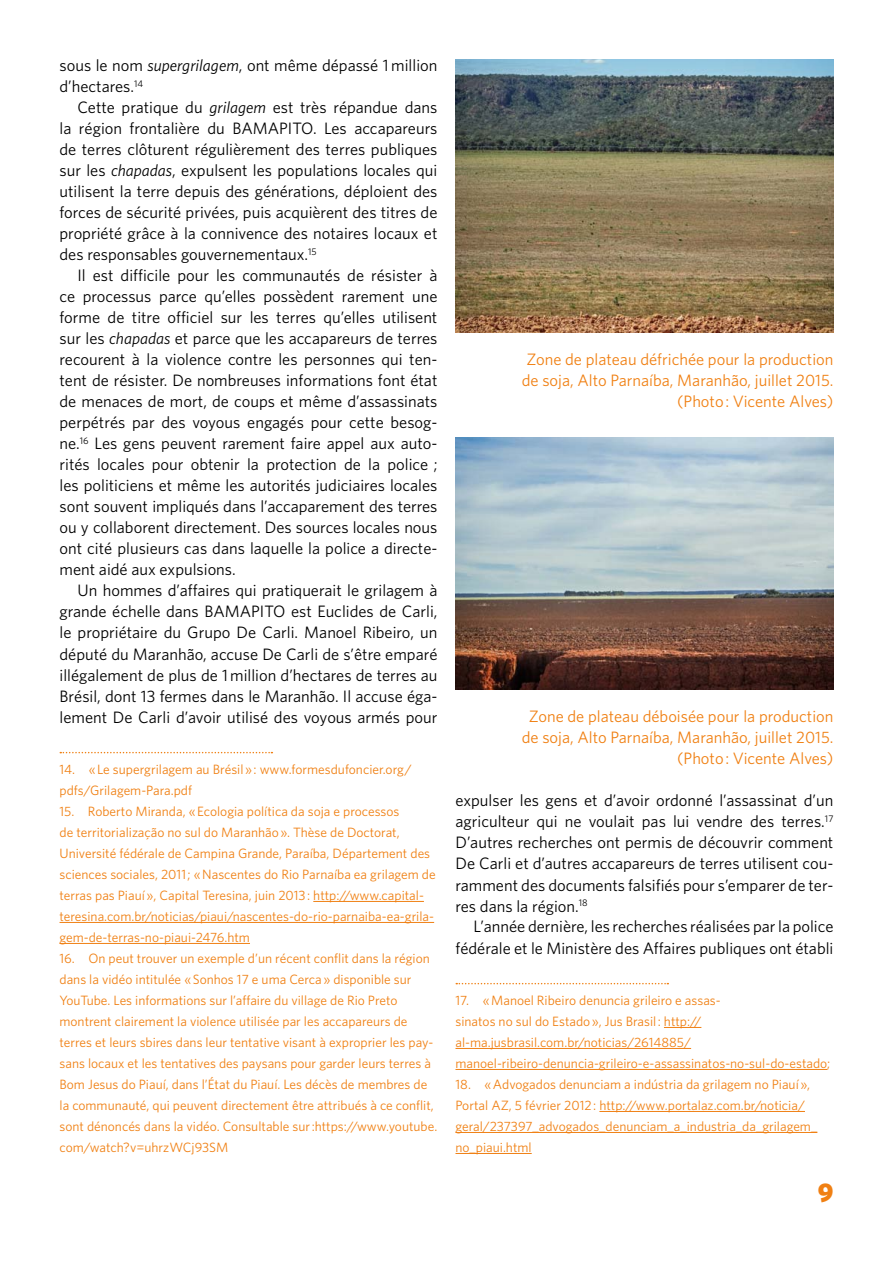
<style>
.page{position:relative;width:893px;height:1263px;background:#fff}
.page>*{position:absolute;margin:0;border:0;box-sizing:border-box;transform-origin:0 0}
.t1{font:900 27px "Whitney";color:#f08013}
.t2{font:16.5px/21px "Whitney";color:#000;text-align:justify}
.t3{font:16.5px/21px "Whitney";color:#f08013;text-align:right}
.t4{font:13.5px/21px "Whitney";color:#f08013}
.s1{font-style:italic}
</style>
<div class="page">
<svg style="left:60px;top:752px;width:212px;height:1px"></svg>
<hr style="left:313px;top:901px;width:111px;height:1px;background:#f08013">
<hr style="left:60px;top:922px;width:374px;height:1px;background:#f08013">
<hr style="left:60px;top:943px;width:190px;height:1px;background:#f08013">
<svg style="left:456px;top:983px;width:212px;height:1px"></svg>
<hr style="left:664px;top:1027px;width:37px;height:1px;background:#f08013">
<hr style="left:455px;top:1048px;width:236px;height:1px;background:#f08013">
<hr style="left:455px;top:1069px;width:372px;height:1px;background:#f08013">
<hr style="left:599px;top:1111px;width:206px;height:1px;background:#f08013">
<hr style="left:455px;top:1132px;width:362px;height:1px;background:#f08013">
<hr style="left:455px;top:1153px;width:77px;height:1px;background:#f08013">
<img style="left:455px;top:60px;width:378px;height:273px">
<img style="left:455px;top:438px;width:378px;height:252px">
<p class="t2" style="left:60px;top:55px;width:379px">sous le nom <span class="s1">supergrilagem</span>, ont même dépassé 1 million d’hectares.<sup>14</sup></p>
<p class="t2" style="left:60px;top:97px;width:379px;text-indent:18px">Cette pratique du <span class="s1">grilagem</span> est très répandue dans la région frontalière du BAMAPITO. Les accapareurs de terres clôturent régulièrement des terres publiques sur les <span class="s1">chapadas</span>, expulsent les populations locales qui utilisent la terre depuis des générations, déploient des forces de sécurité privées, puis acquièrent des titres de propriété grâce à la connivence des notaires locaux et des responsables gouvernementaux.<sup>15</sup></p>
<p class="t2" style="left:60px;top:265px;width:379px;text-indent:18px">Il est difficile pour les communautés de résister à ce processus parce qu’elles possèdent rarement une forme de titre officiel sur les terres qu’elles utilisent sur les <span class="s1">chapadas</span> et parce que les accapareurs de terres recourent à la violence contre les personnes qui ten&shy;tent de résister. De nombreuses informations font état de menaces de mort, de coups et même d’assassinats perpétrés par des voyous engagés pour cette besog&shy;ne.<sup>16</sup> Les gens peuvent rarement faire appel aux auto&shy;rités locales pour obtenir la protection de la police ; les politiciens et même les autorités judiciaires locales sont souvent impliqués dans l’accaparement des terres ou y collaborent directement. Des sources locales nous ont cité plusieurs cas dans laquelle la police a directe&shy;ment aidé aux expulsions.</p>
<p class="t2" style="left:60px;top:580px;width:379px;text-indent:18px">Un hommes d’affaires qui pratiquerait le grilagem à grande échelle dans BAMAPITO est Euclides de Carli, le propriétaire du Grupo De Carli. Manoel Ribeiro, un député du Maranhão, accuse De Carli de s’être emparé illégalement de plus de 1 million d’hectares de terres au Brésil, dont 13 fermes dans le Maranhão. Il accuse éga&shy;lement De Carli d’avoir utilisé des voyous armés pour</p>
<p class="t4" style="left:60px;top:758px;width:354px">14. « Le supergrilagem au Brésil » : www.formesdufoncier.org/ pdfs/Grilagem-Para.pdf</p>
<p class="t4" style="left:60px;top:800px;width:378px">15. Roberto Miranda, « Ecologia política da soja e processos<br>de territorialização no sul do Maranhão ». Thèse de Doctorat, Université fédérale de Campina Grande, Paraíba, Département des sciences sociales, 2011 ; « Nascentes do Rio Parnaíba ea grilagem de terras pas Piauí », Capital Teresina, juin 2013 : http://www.capital&shy;teresina.com.br/noticias/piaui/nascentes-do-rio-parnaiba-ea-grila&shy;gem-de-terras-no-piaui-2476.htm</p>
<p class="t4" style="left:60px;top:947px;width:379px">16. On peut trouver un exemple d’un récent conflit dans la région dans la vidéo intitulée « Sonhos 17 e uma Cerca » disponible sur YouTube. Les informations sur l’affaire du village de Rio Preto montrent clairement la violence utilisée par les accapareurs de terres et leurs sbires dans leur tentative visant à exproprier les pay&shy;sans locaux et les tentatives des paysans pour garder leurs terres à Bom Jesus do Piauí, dans l’État du Piauí. Les décès de membres de la communauté, qui peuvent directement être attribués à ce conflit, sont dénoncés dans la vidéo. Consultable sur :https://www.youtube. com/watch?v=uhrzWCj93SM</p>
<p class="t3" style="left:522px;top:349px;width:313px">Zone de plateau défrichée pour la production de soja, Alto Parnaíba, Maranhão, juillet 2015. (Photo : Vicente Alves)</p>
<p class="t3" style="left:522px;top:706px;width:313px">Zone de plateau déboisée pour la production de soja, Alto Parnaíba, Maranhão, juillet 2015. (Photo : Vicente Alves)</p>
<p class="t2" style="left:455px;top:790px;width:379px">expulser les gens et d’avoir ordonné l’assassinat d’un agriculteur qui ne voulait pas lui vendre des terres.<sup>17<br></sup>D’autres recherches ont permis de découvrir comment De Carli et d’autres accapareurs de terres utilisent cou&shy;ramment des documents falsifiés pour s’emparer de ter&shy;res dans la région.<sup>18</sup></p>
<p class="t2" style="left:455px;top:916px;width:379px;text-align:right">L’année dernière, les recherches réalisées par la police fédérale et le Ministère des Affaires publiques ont établi</p>
<p class="t4" style="left:455px;top:989px;width:376px">17. « Manoel Ribeiro denuncia grileiro e assas-<br>sinatos no sul do Estado », Jus Brasil : http:// al-ma.jusbrasil.com.br/noticias/2614885/ manoel-ribeiro-denuncia-grileiro-e-assassinatos-no-sul-do-estado;</p>
<p class="t4" style="left:455px;top:1073px;width:363px">18. « Advogados denunciam a indústria da grilagem no Piauí », Portal AZ, 5 février 2012 : http://www.portalaz.com.br/noticia/ geral/237397_advogados_denunciam_a_industria_da_grilagem_ no_piaui.html</p>
<h1 class="t1" style="left:818px;top:1176px;width:17px">9</h1>
</div>
